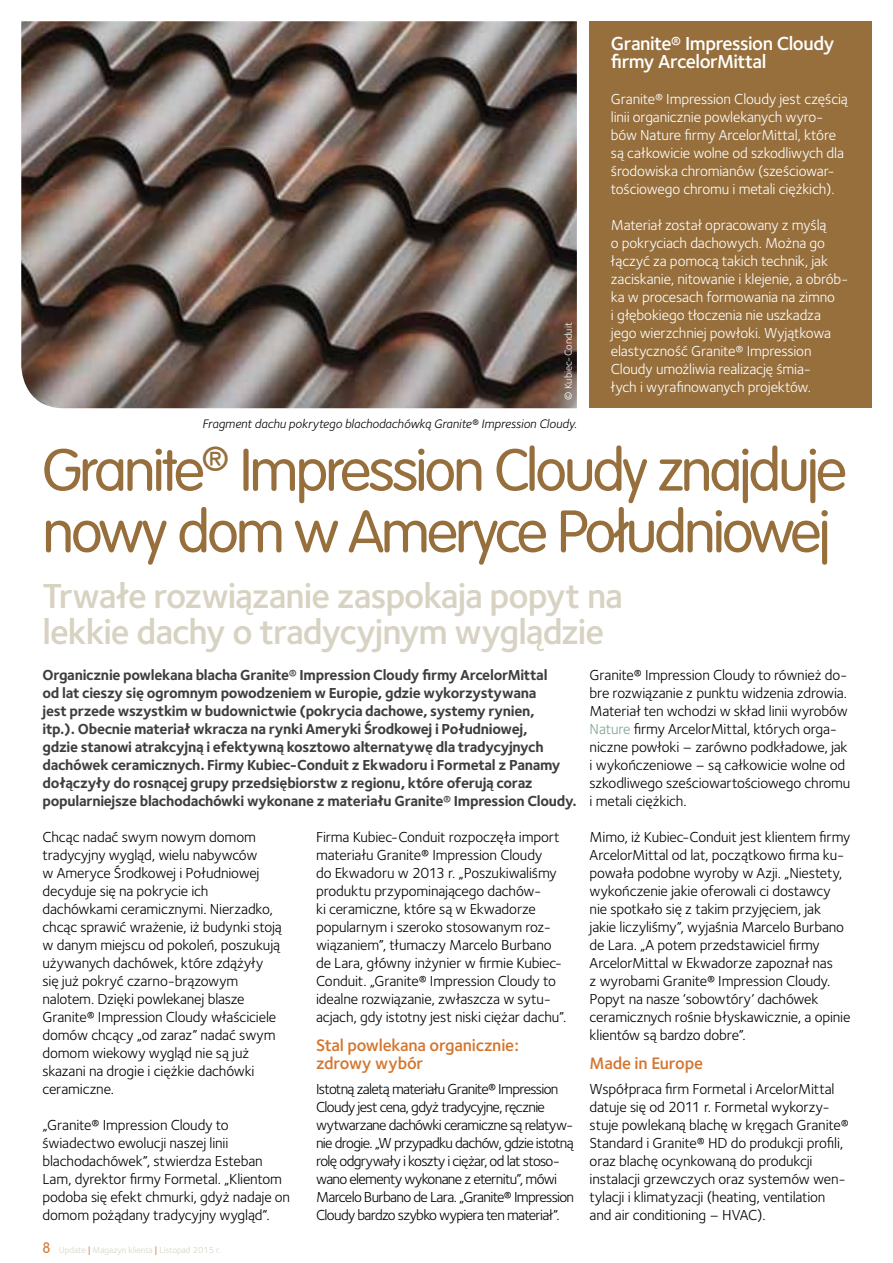
<style>
.page{position:relative;width:893px;height:1263px;background:#fff}
.page>*{position:absolute;margin:0;border:0;box-sizing:border-box;transform-origin:0 0}
.t1{font:300 58.5px/61.5px "VAG Rounded";letter-spacing:-.05em;color:#966f3c}
.t2{font:36px/36px "Foundry Sterling Demi CE";letter-spacing:-.03em;color:#d7d2c2}
.t3{font:19.5px/18px "Foundry Sterling Demi CE";letter-spacing:-.025em;color:#fff}
.t4{font:17.25px/18px "Foundry Sterling Demi CE";letter-spacing:-.015em;color:#d4762f}
.t5{font:15px/18px "Foundry Sterling Book CE";letter-spacing:-.01em;color:#000}
.t6{font:15px/18px "Foundry Sterling Bold CE";letter-spacing:-.02em;color:#3f3e3e}
.t7{font:15px/18px "Foundry Sterling Book CE";letter-spacing:-.01em;color:#fff}
.t8{font:15px/18px "Foundry Sterling Book CE";letter-spacing:-.045em;color:#000}
.t9{font:12.75px "Foundry Sterling Book Italic CE";letter-spacing:-.005em;color:#000}
.t10{font:10.5px "Foundry Sterling Book CE";color:#fff}
.t11{font:9px "Foundry Sterling Book CE";color:#d7d2c2}
.s1{color:#7ea48f}
.s2{font-family:"VAG Rounded";font-weight:300;font-size:15px;color:#d4762f}
.s3{font-size:12px;color:#d4762f}
</style>
<div class="page">
<img style="left:21px;top:21px;width:556px;height:387px">
<div style="left:590px;top:21px;width:282px;height:387px;background:#966f3c"></div>
<p class="t10" style="left:562px;top:400px;width:79px;rotate:-90deg">© Kubiec-Conduit</p>
<p class="t9" style="left:202px;top:416px;width:376px">Fragment dachu pokrytego blachodachówką Granite® Impression Cloudy.</p>
<h3 class="t3" style="left:611px;top:35px;width:225px">Granite® Impression Cloudy firmy ArcelorMittal</h3>
<p class="t7" style="left:611px;top:90px;width:239px">Granite® Impression Cloudy jest częścią linii organicznie powlekanych wyro&shy;bów Nature firmy ArcelorMittal, które są całkowicie wolne od szkodliwych dla środowiska chromianów (sześciowar&shy;tościowego chromu i metali ciężkich).</p>
<p class="t7" style="left:611px;top:216px;width:239px">Materiał został opracowany z myślą<br>o pokryciach dachowych. Można go łączyć za pomocą takich technik, jak zaciskanie, nitowanie i klejenie, a obrób&shy;ka w procesach formowania na zimno<br>i głębokiego tłoczenia nie uszkadza jego wierzchniej powłoki. Wyjątkowa elastyczność Granite® Impression Cloudy umożliwia realizację śmia-<br>łych i wyrafinowanych projektów.</p>
<h1 class="t1" style="left:43px;top:441px;width:806px">Granite<sup>®</sup> Impression Cloudy znajduje nowy dom w Ameryce Południowej</h1>
<h2 class="t2" style="left:43px;top:579px;width:582px">Trwałe rozwiązanie zaspokaja popyt na lekkie dachy o tradycyjnym wyglądzie</h2>
<p class="t6" style="left:43px;top:666px;width:536px">Organicznie powlekana blacha Granite® Impression Cloudy firmy ArcelorMittal<br>od lat cieszy się ogromnym powodzeniem w Europie, gdzie wykorzystywana<br>jest przede wszystkim w budownictwie (pokrycia dachowe, systemy rynien,<br>itp.). Obecnie materiał wkracza na rynki Ameryki Środkowej i Południowej,<br>gdzie stanowi atrakcyjną i efektywną kosztowo alternatywę dla tradycyjnych dachówek ceramicznych. Firmy Kubiec-Conduit z Ekwadoru i Formetal z Panamy dołączyły do rosnącej grupy przedsiębiorstw z regionu, które oferują coraz popularniejsze blachodachówki wykonane z materiału Granite® Impression Cloudy.</p>
<p class="t5" style="left:43px;top:828px;width:241px">Chcąc nadać swym nowym domom tradycyjny wygląd, wielu nabywców<br>w Ameryce Środkowej i Południowej decyduje się na pokrycie ich dachówkami ceramicznymi. Nierzadko, chcąc sprawić wrażenie, iż budynki stoją w danym miejscu od pokoleń, poszukują używanych dachówek, które zdążyły się już pokryć czarno-brązowym nalotem. Dzięki powlekanej blasze Granite® Impression Cloudy właściciele domów chcący „od zaraz” nadać swym domom wiekowy wygląd nie są już skazani na drogie i ciężkie dachówki ceramiczne.</p>
<p class="t5" style="left:43px;top:1116px;width:249px">„Granite® Impression Cloudy to świadectwo ewolucji naszej linii blachodachówek”, stwierdza Esteban Lam, dyrektor firmy Formetal. „Klientom podoba się efekt chmurki, gdyż nadaje on domom pożądany tradycyjny wygląd”.</p>
<p class="t5" style="left:590px;top:666px;width:262px">Granite® Impression Cloudy to również do&shy;bre rozwiązanie z punktu widzenia zdrowia.<br>Materiał ten wchodzi w skład linii wyrobów <span class="s1">Nature</span> firmy ArcelorMittal, których orga&shy;niczne powłoki – zarówno podkładowe, jak i wykończeniowe – są całkowicie wolne od szkodliwego sześciowartościowego chromu i metali ciężkich.</p>
<p class="t5" style="left:590px;top:828px;width:262px">Mimo, iż Kubiec-Conduit jest klientem firmy ArcelorMittal od lat, początkowo firma ku&shy;powała podobne wyroby w Azji. „Niestety, wykończenie jakie oferowali ci dostawcy nie spotkało się z takim przyjęciem, jak jakie liczyliśmy”, wyjaśnia Marcelo Burbano de Lara. „A potem przedstawiciel firmy ArcelorMittal w Ekwadorze zapoznał nas<br>z wyrobami Granite® Impression Cloudy.<br>Popyt na nasze ‘sobowtóry’ dachówek ceramicznych rośnie błyskawicznie, a opinie klientów są bardzo dobre”.</p>
<p class="t4" style="left:590px;top:1054px;width:115px">Made in Europe</p>
<p class="t5" style="left:590px;top:1080px;width:261px">Współpraca firm Formetal i ArcelorMittal datuje się od 2011 r. Formetal wykorzy&shy;stuje powlekaną blachę w kręgach Granite® Standard i Granite® HD do produkcji profili, oraz blachę ocynkowaną do produkcji instalacji grzewczych oraz systemów wen&shy;tylacji i klimatyzacji (heating, ventilation and air conditioning – HVAC).</p>
<p class="t5" style="left:316px;top:828px;width:252px">Firma Kubiec-Conduit rozpoczęła import materiału Granite® Impression Cloudy<br>do Ekwadoru w 2013 r. „Poszukiwaliśmy produktu przypominającego dachów-<br>ki ceramiczne, które są w Ekwadorze popularnym i szeroko stosowanym roz&shy;wiązaniem”, tłumaczy Marcelo Burbano de Lara, główny inżynier w firmie Kubiec-Conduit. „Granite® Impression Cloudy to idealne rozwiązanie, zwłaszcza w sytu&shy;acjach, gdy istotny jest niski ciężar dachu”.</p>
<p class="t4" style="left:316px;top:1036px;width:204px">Stal powlekana organicznie: zdrowy wybór</p>
<p class="t8" style="left:316px;top:1080px;width:260px">Istotną zaletą materiału Granite® Impression Cloudy jest cena, gdyż tradycyjne, ręcznie wytwarzane dachówki ceramiczne są relatyw&shy;nie drogie. „W przypadku dachów, gdzie istotną rolę odgrywały i koszty i ciężar, od lat stoso&shy;wano elementy wykonane z eternitu”, mówi Marcelo Burbano de Lara. „Granite® Impression Cloudy bardzo szybko wypiera ten materiał”.</p>
<p class="t11" style="left:43px;top:1245px;width:180px"><span class="s2">8</span> Update <span class="s3">l</span> Magazyn klienta <span class="s3">l</span> Listopad 2015 r.</p>
</div>
